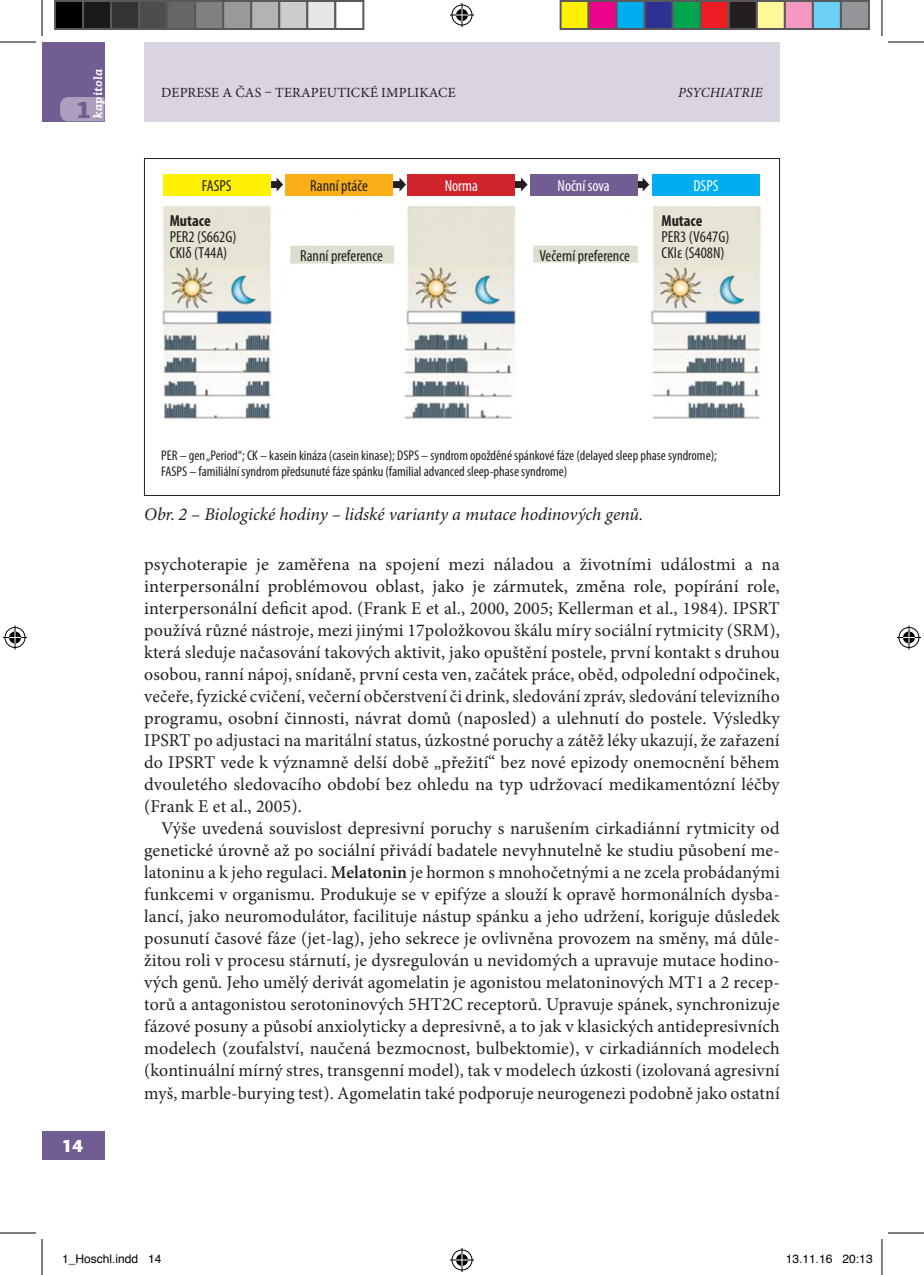
<style>
.page{position:relative;width:924px;height:1275px;background:#fff}
.page>*{position:absolute;margin:0;border:0;box-sizing:border-box;transform-origin:0 0}
.t1{font:900 24px "PF Agora Slab Pro";color:#725d92}
.Minion_9_11{font:18px/22px "Minion Pro";letter-spacing:.01em;color:#231f20;text-align:justify}
.popisky_9_10_kurz{font:italic 18px "Minion Pro";letter-spacing:-.005em;color:#231f20}
.t2{font:900 18px "PF Agora Sans Pro";color:#fff}
.t3{font:condensed 16px "Myriad Pro";color:#231f20}
.t4{font:condensed 16px "Myriad Pro";color:#fff}
.t5{font:700 condensed 16px "Myriad Pro";color:#231f20}
.t6{font:condensed 14px "Myriad Pro";color:#231f20}
.t7{font:14px "Minion Pro";letter-spacing:.01em;color:#231f20}
.t8{font:italic 14px "Minion Pro";letter-spacing:.01em;color:#231f20}
.t9{font:12px "Helvetica";color:#000}
.t10{font:italic 700 12px "PF Agora Slab Pro";letter-spacing:.015em;color:#fff}
.s1{font-weight:600}
</style>
<div class="page">
<div style="left:42px;top:42px;width:62px;height:79px;background:#725d92"></div>
<div style="left:144px;top:42px;width:635px;height:79px;background:#d9d3e2"></div>
<svg style="left:60px;top:97px;width:44px;height:24px"></svg>
<div style="left:42px;top:1131px;width:62px;height:28px;background:#725d92"></div>
<img style="left:160px;top:205px;width:602px;height:215px">
<svg style="left:270px;top:178px;width:13px;height:13px"></svg>
<svg style="left:393px;top:178px;width:13px;height:13px"></svg>
<svg style="left:515px;top:178px;width:12px;height:13px"></svg>
<svg style="left:637px;top:178px;width:12px;height:13px"></svg>
<div style="left:651px;top:174px;width:108px;height:21px;background:#00aeef"></div>
<div style="left:529px;top:174px;width:108px;height:21px;background:#725d92"></div>
<div style="left:407px;top:174px;width:108px;height:21px;background:#d1232a"></div>
<div style="left:285px;top:174px;width:108px;height:21px;background:#faaf18"></div>
<div style="left:163px;top:174px;width:107px;height:21px;background:#fff101"></div>
<hr style="left:0;top:42px;width:36px;height:1px;background:#000">
<hr style="left:887px;top:42px;width:36px;height:1px;background:#000">
<hr style="left:0;top:1232px;width:36px;height:1px;background:#000">
<hr style="left:887px;top:1232px;width:36px;height:1px;background:#000">
<hr style="left:42px;top:0;width:1px;height:36px;background:#000">
<hr style="left:42px;top:1239px;width:1px;height:36px;background:#000">
<hr style="left:881px;top:0;width:1px;height:36px;background:#000">
<hr style="left:881px;top:1239px;width:1px;height:36px;background:#000">
<svg style="left:450px;top:3px;width:24px;height:24px"></svg>
<svg style="left:450px;top:1248px;width:24px;height:24px"></svg>
<svg style="left:3px;top:625px;width:24px;height:24px"></svg>
<svg style="left:897px;top:625px;width:23px;height:24px"></svg>
<div style="left:55px;top:1px;width:28px;height:28px;background:#000"></div>
<div style="left:54px;top:0;width:30px;height:30px;border:2px solid #595959"></div>
<div style="left:83px;top:1px;width:28px;height:28px;background:#1a1a1a"></div>
<div style="left:82px;top:0;width:30px;height:30px;border:2px solid #595959"></div>
<div style="left:111px;top:1px;width:28px;height:28px;background:#333"></div>
<div style="left:110px;top:0;width:30px;height:30px;border:2px solid #595959"></div>
<div style="left:139px;top:1px;width:28px;height:28px;background:#4d4d4d"></div>
<div style="left:138px;top:0;width:30px;height:30px;border:2px solid #595959"></div>
<div style="left:167px;top:1px;width:28px;height:28px;background:#666"></div>
<div style="left:166px;top:0;width:30px;height:30px;border:2px solid #595959"></div>
<div style="left:195px;top:1px;width:28px;height:28px;background:#808080"></div>
<div style="left:194px;top:0;width:30px;height:30px;border:2px solid #595959"></div>
<div style="left:223px;top:1px;width:28px;height:28px;background:#999"></div>
<div style="left:222px;top:0;width:30px;height:30px;border:2px solid #595959"></div>
<div style="left:251px;top:1px;width:28px;height:28px;background:#b3b3b3"></div>
<div style="left:250px;top:0;width:30px;height:30px;border:2px solid #595959"></div>
<div style="left:279px;top:1px;width:28px;height:28px;background:#ccc"></div>
<div style="left:278px;top:0;width:30px;height:30px;border:2px solid #595959"></div>
<div style="left:307px;top:1px;width:28px;height:28px;background:#e6e6e6"></div>
<div style="left:306px;top:0;width:30px;height:30px;border:2px solid #595959"></div>
<div style="left:334px;top:0;width:30px;height:30px;border:2px solid #595959"></div>
<div style="left:560px;top:1px;width:28px;height:28px;background:#fff101"></div>
<div style="left:559px;top:0;width:30px;height:30px;border:2px solid #595959"></div>
<div style="left:588px;top:1px;width:28px;height:28px;background:#ed028c"></div>
<div style="left:587px;top:0;width:30px;height:30px;border:2px solid #595959"></div>
<div style="left:616px;top:1px;width:28px;height:28px;background:#00aeef"></div>
<div style="left:615px;top:0;width:30px;height:30px;border:2px solid #595959"></div>
<div style="left:644px;top:1px;width:28px;height:28px;background:#2e3092"></div>
<div style="left:643px;top:0;width:30px;height:30px;border:2px solid #595959"></div>
<div style="left:672px;top:1px;width:28px;height:28px;background:#00a54f"></div>
<div style="left:671px;top:0;width:30px;height:30px;border:2px solid #595959"></div>
<div style="left:700px;top:1px;width:28px;height:28px;background:#ee1d23"></div>
<div style="left:699px;top:0;width:30px;height:30px;border:2px solid #595959"></div>
<div style="left:728px;top:1px;width:28px;height:28px;background:#231f20"></div>
<div style="left:727px;top:0;width:30px;height:30px;border:2px solid #595959"></div>
<div style="left:756px;top:1px;width:28px;height:28px;background:#fff79a"></div>
<div style="left:755px;top:0;width:30px;height:30px;border:2px solid #595959"></div>
<div style="left:784px;top:1px;width:28px;height:28px;background:#f499c2"></div>
<div style="left:783px;top:0;width:30px;height:30px;border:2px solid #595959"></div>
<div style="left:812px;top:1px;width:28px;height:28px;background:#6bcff6"></div>
<div style="left:811px;top:0;width:30px;height:30px;border:2px solid #595959"></div>
<div style="left:840px;top:1px;width:28px;height:28px;background:#939598"></div>
<div style="left:839px;top:0;width:30px;height:30px;border:2px solid #595959"></div>
<p class="t10" style="left:90px;top:118px;width:51px;rotate:-90deg">kapitola</p>
<h1 class="t1" style="left:76px;top:94px;width:17px">1</h1>
<p class="t7" style="left:161px;top:83px;width:296px">DEPRESE A ČAS – TERAPEUTICKÉ IMPLIKACE</p>
<p class="t8" style="left:678px;top:84px;width:86px">PSYCHIATRIE</p>
<p class="t3" style="left:202px;top:177px;width:31px">FASPS</p>
<p class="t3" style="left:310px;top:177px;width:59px">Ranní ptáče</p>
<p class="t4" style="left:444px;top:177px;width:35px">Norma</p>
<p class="t4" style="left:557px;top:177px;width:54px">Noční sova</p>
<p class="t4" style="left:693px;top:177px;width:27px">DSPS</p>
<p class="t5" style="left:170px;top:211px;width:43px">Mutace</p>
<p class="t3" style="left:170px;top:228px;width:68px">PER2 (S662G)</p>
<p class="t3" style="left:170px;top:244px;width:59px">CKIδ (T44A)</p>
<p class="t5" style="left:661px;top:211px;width:43px">Mutace</p>
<p class="t3" style="left:661px;top:228px;width:69px">PER3 (V647G)</p>
<p class="t3" style="left:661px;top:244px;width:65px">CKIε (S408N)</p>
<p class="t3" style="left:300px;top:247px;width:84px">Ranní preference</p>
<p class="t3" style="left:539px;top:247px;width:92px">Večerní preference</p>
<p class="t2" style="left:62px;top:1133px;width:23px">14</p>
<p class="t6" style="left:161px;top:447px;width:557px">PER – gen „Period“; CK – kasein kináza (casein kinase); DSPS – syndrom opožděné spánkové fáze (delayed sleep phase syndrome);</p>
<p class="t6" style="left:161px;top:464px;width:407px">FASPS – familiální syndrom předsunuté fáze spánku (familial advanced sleep-phase syndrome)</p>
<p class="popisky_9_10_kurz" style="left:144px;top:503px;width:500px">Obr. 2 – Biologické hodiny – lidské varianty a mutace hodinových genů.</p>
<p class="Minion_9_11" style="left:144px;top:553px;width:636px">psychoterapie je zaměřena na spojení mezi náladou a životními událostmi a na interpersonální problémovou oblast, jako je zármutek, změna role, popírání role, interpersonální deficit apod. (Frank E et al., 2000, 2005; Kellerman et al., 1984). IPSRT používá různé nástroje, mezi jinými 17položkovou škálu míry sociální rytmicity (SRM), která sleduje načasování takových aktivit, jako opuštění postele, první kontakt s druhou osobou, ranní nápoj, snídaně, první cesta ven, začátek práce, oběd, odpolední odpočinek, večeře, fyzické cvičení, večerní občerstvení či drink, sledování zpráv, sledování televizního programu, osobní činnosti, návrat domů (naposled) a ulehnutí do postele. Výsledky IPSRT po adjustaci na maritální status, úzkostné poruchy a zátěž léky ukazují, že zařazení do IPSRT vede k významně delší době „přežití“ bez nové epizody onemocnění během dvouletého sledovacího období bez ohledu na typ udržovací medikamentózní léčby (Frank E et al., 2005).</p>
<p class="Minion_9_11" style="left:144px;top:817px;width:636px;text-indent:17px">Výše uvedená souvislost depresivní poruchy s narušením cirkadiánní rytmicity od genetické úrovně až po sociální přivádí badatele nevyhnutelně ke studiu působení me&shy;latoninu a k jeho regulaci. <span class="s1">Melatonin</span> je hormon s mnohočetnými a ne zcela probádanými funkcemi v organismu. Produkuje se v epifýze a slouží k opravě hormonálních dysba&shy;lancí, jako neuromodulátor, facilituje nástup spánku a jeho udržení, koriguje důsledek posunutí časové fáze (jet-lag), jeho sekrece je ovlivněna provozem na směny, má důle&shy;žitou roli v procesu stárnutí, je dysregulován u nevidomých a upravuje mutace hodino&shy;vých genů. Jeho umělý derivát agomelatin je agonistou melatoninových MT1 a 2 recep&shy;torů a antagonistou serotoninových 5HT2C receptorů. Upravuje spánek, synchronizuje fázové posuny a působí anxiolyticky a depresivně, a to jak v klasických antidepresivních modelech (zoufalství, naučená bezmocnost, bulbektomie), v cirkadiánních modelech (kontinuální mírný stres, transgenní model), tak v modelech úzkosti (izolovaná agresivní myš, marble-burying test). Agomelatin také podporuje neurogenezi podobně jako ostatní</p>
<p class="t9" style="left:62px;top:1249px;width:101px">1_Hoschl.indd 14</p>
<p class="t9" style="left:785px;top:1249px;width:88px">13.11.16 20:13</p>
</div>
